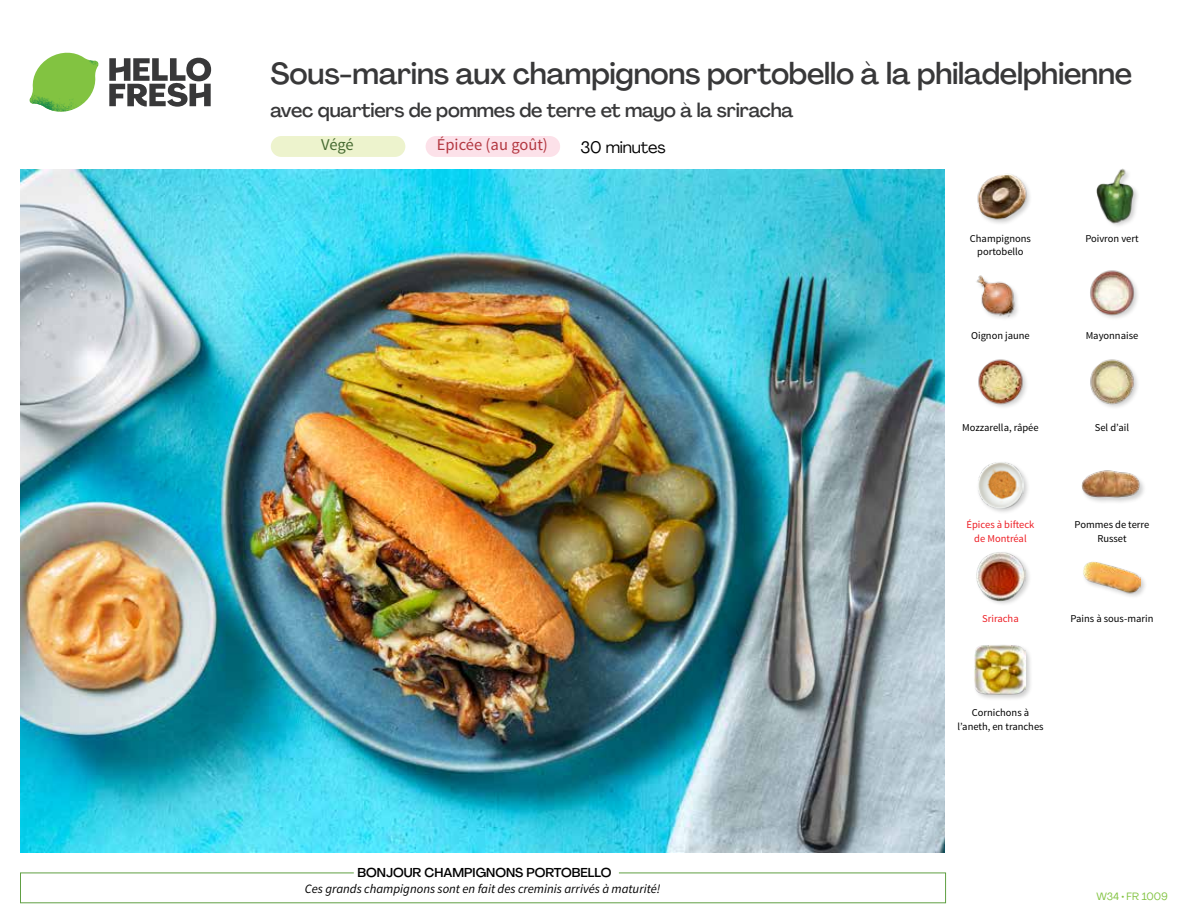
<style>
.page{position:relative;width:1188px;height:918px;background:#fff}
.page>*{position:absolute;margin:0;border:0;box-sizing:border-box;transform-origin:0 0}
.t1{font:500 30px "Agrandir";letter-spacing:-.01em;color:#383839}
.t2{font:500 19.5px "Agrandir";letter-spacing:-.01em;color:#383839}
.t3{font:16.5px "Source Sans Pro";color:#b33841}
.t4{font:16.5px "Agrandir";letter-spacing:-.01em;color:#000}
.t5{font:16.5px "Source Sans Pro";color:#476b32}
.t6{font:italic 12.75px "Source Sans Pro";color:#000}
.t7{font:500 12.75px "Agrandir";color:#000}
.t8{font:10.5px/13.5px "Source Sans Pro";color:#000;text-align:center}
.t9{font:10.5px/13.5px "Source Sans Pro";color:#ed1d24;text-align:center}
.t10{font:10.5px "Agrandir";color:#82c341}
</style>
<div class="page">
<svg style="left:109px;top:57px;width:102px;height:50px"></svg>
<svg style="left:34px;top:53px;width:62px;height:40px"></svg>
<img style="left:67px;top:53px;width:32px;height:26px">
<img style="left:33px;top:75px;width:59px;height:11px">
<img style="left:29px;top:79px;width:61px;height:33px">
<img style="left:65px;top:86px;width:27px;height:25px">
<div style="left:20px;top:873px;width:926px;height:30px;border:1px solid #609f43"></div>
<div style="left:354px;top:865px;width:265px;height:15px;background:#fff"></div>
<img style="left:21px;top:170px;width:924px;height:682px">
<div style="left:426px;top:136px;width:134px;height:21px;background:#fce1e9;border-radius:10px"></div>
<div style="left:271px;top:136px;width:134px;height:21px;background:#edf3cd;border-radius:10px"></div>
<div style="left:973px;top:644px;width:60px;height:57px;background:#000;opacity:.2"></div>
<img style="left:975px;top:645px;width:51px;height:51px">
<div style="left:1082px;top:560px;width:65px;height:40px;background:#000;opacity:.2"></div>
<img style="left:1083px;top:560px;width:58px;height:40px">
<div style="left:975px;top:551px;width:57px;height:56px;background:#000;opacity:.2"></div>
<img style="left:975px;top:551px;width:51px;height:50px">
<img style="left:1081px;top:470px;width:61px;height:31px">
<div style="left:976px;top:461px;width:55px;height:54px;background:#000;opacity:.2"></div>
<img style="left:977px;top:462px;width:47px;height:47px">
<img style="left:1090px;top:359px;width:48px;height:48px">
<img style="left:978px;top:359px;width:49px;height:48px">
<img style="left:1090px;top:270px;width:48px;height:48px">
<img style="left:976px;top:275px;width:42px;height:44px">
<img style="left:1096px;top:168px;width:42px;height:58px">
<img style="left:977px;top:174px;width:53px;height:50px">
<h1 class="t1" style="left:271px;top:55px;width:863px">Sous-marins aux champignons portobello à la philadelphienne</h1>
<h2 class="t2" style="left:271px;top:98px;width:524px">avec quartiers de pommes de terre et mayo à la sriracha</h2>
<h3 class="t5" style="left:321px;top:134px;width:34px">Végé</h3>
<h3 class="t3" style="left:437px;top:134px;width:113px">Épicée (au goût)</h3>
<h3 class="t4" style="left:580px;top:137px;width:87px">30 minutes</h3>
<p class="t7" style="left:358px;top:864px;width:255px">BONJOUR CHAMPIGNONS PORTOBELLO</p>
<p class="t6" style="left:305px;top:881px;width:357px">Ces grands champignons sont en fait des creminis arrivés à maturité!</p>
<p class="t8" style="left:970px;top:232px;width:63px">Champignons portobello</p>
<p class="t8" style="left:1085px;top:232px;width:55px">Poivron vert</p>
<p class="t8" style="left:971px;top:329px;width:60px">Oignon jaune</p>
<p class="t8" style="left:1086px;top:329px;width:54px">Mayonnaise</p>
<p class="t8" style="left:962px;top:421px;width:78px">Mozzarella, râpée</p>
<p class="t8" style="left:1095px;top:421px;width:36px">Sel d’ail</p>
<p class="t9" style="left:967px;top:518px;width:69px">Épices à bifteck de Montréal</p>
<p class="t9" style="left:982px;top:612px;width:38px">Sriracha</p>
<p class="t8" style="left:1075px;top:518px;width:76px">Pommes de terre<br>Russet</p>
<p class="t8" style="left:1071px;top:612px;width:84px">Pains à sous-marin</p>
<p class="t8" style="left:957px;top:706px;width:88px">Cornichons à l’aneth, en tranches</p>
<p class="t10" style="left:1096px;top:890px;width:73px">W34 • FR 1009</p>
</div>
